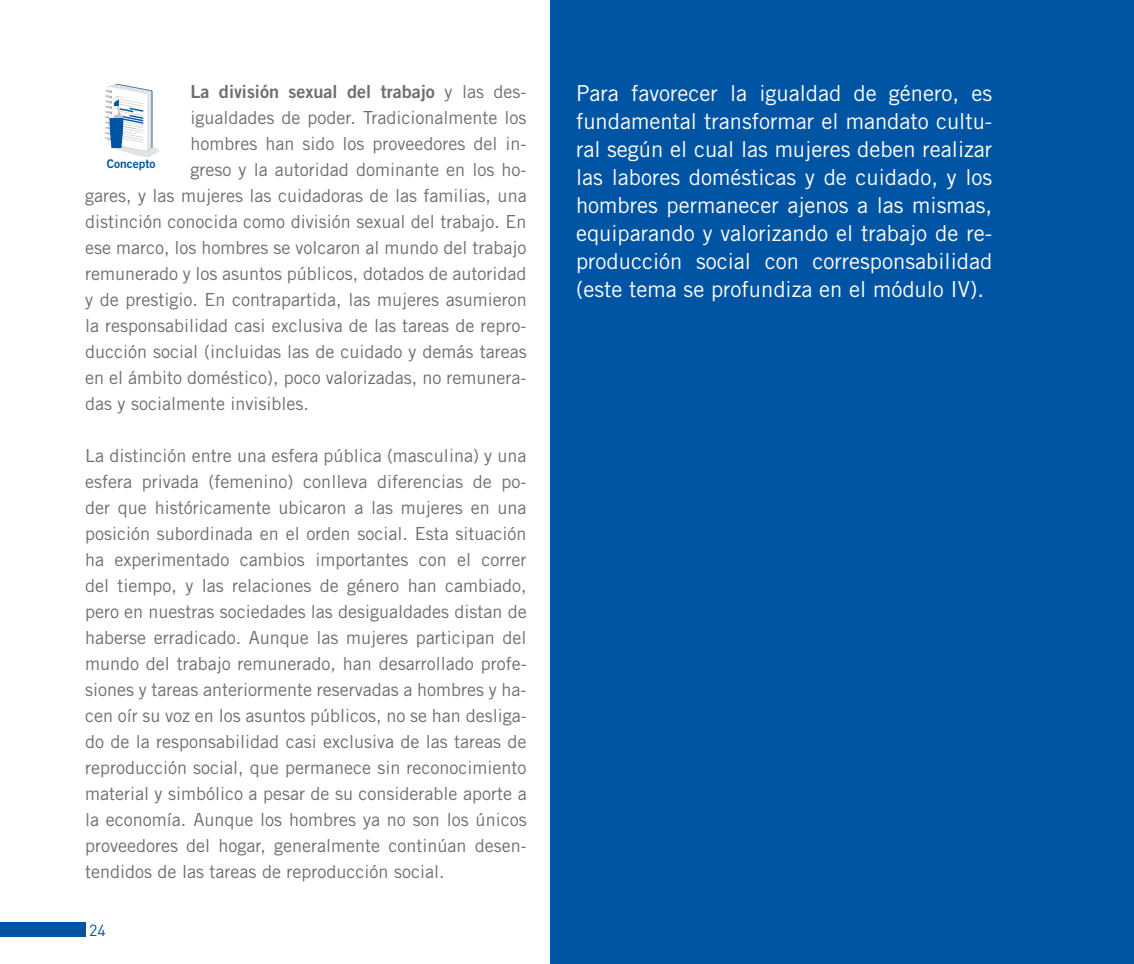
<style>
.page{position:relative;width:1134px;height:964px;background:#fff}
.page>*{position:absolute;margin:0;border:0;box-sizing:border-box;transform-origin:0 0}
.t1{font:22px/28px "Trade Gothic LT Std";color:#fff;text-align:justify}
.t2{font:18px/26px "Trade Gothic LT Std";color:#6d6e71;text-align:justify}
.t3{font:18px "Trade Gothic LT Std Bd 2";color:#6d6e71}
.t4{font:16px "DIN";color:#0054a4}
.t5{font:12px "Trade Gothic LT Std Bd 2";color:#0054a4}
.s1{font-family:"Trade Gothic LT Std"}
</style>
<div class="page">
<div style="left:551px;top:0;width:583px;height:964px;background:#0054a4"></div>
<div style="left:0;top:922px;width:85px;height:14px;background:#0054a4"></div>
<svg style="left:105px;top:84px;width:54px;height:73px"></svg>
<p class="t5" style="left:107px;top:156px;width:50px">Concepto</p>
<p class="t3" style="left:190px;top:80px;width:338px">La división sexual del trabajo <span class="s1">y las des-</span></p>
<p class="t2" style="left:190px;top:104px;width:338px">igualdades de poder. Tradicionalmente los hombres han sido los proveedores del in&shy;greso y la autoridad dominante en los ho-</p>
<p class="t2" style="left:85px;top:182px;width:443px">gares, y las mujeres las cuidadoras de las familias, una distinción conocida como división sexual del trabajo. En ese marco, los hombres se volcaron al mundo del trabajo remunerado y los asuntos públicos, dotados de autoridad y de prestigio. En contrapartida, las mujeres asumieron la responsabilidad casi exclusiva de las tareas de repro&shy;ducción social (incluidas las de cuidado y demás tareas en el ámbito doméstico), poco valorizadas, no remunera&shy;das y socialmente invisibles.</p>
<p class="t2" style="left:85px;top:442px;width:443px">La distinción entre una esfera pública (masculina) y una esfera privada (femenino) conlleva diferencias de po&shy;der que históricamente ubicaron a las mujeres en una posición subordinada en el orden social. Esta situación ha experimentado cambios importantes con el correr del tiempo, y las relaciones de género han cambiado, pero en nuestras sociedades las desigualdades distan de haberse erradicado. Aunque las mujeres participan del mundo del trabajo remunerado, han desarrollado profe&shy;siones y tareas anteriormente reservadas a hombres y ha&shy;cen oír su voz en los asuntos públicos, no se han desliga&shy;do de la responsabilidad casi exclusiva de las tareas de reproducción social, que permanece sin reconocimiento material y simbólico a pesar de su considerable aporte a la economía. Aunque los hombres ya no son los únicos proveedores del hogar, generalmente continúan desen&shy;tendidos de las tareas de reproducción social.</p>
<p class="t4" style="left:89px;top:920px;width:18px">24</p>
<p class="t1" style="left:576px;top:79px;width:418px">Para favorecer la igualdad de género, es fundamental transformar el mandato cultu&shy;ral según el cual las mujeres deben realizar las labores domésticas y de cuidado, y los hombres permanecer ajenos a las mismas, equiparando y valorizando el trabajo de re&shy;producción social con corresponsabilidad (este tema se profundiza en el módulo IV).</p>
</div>
